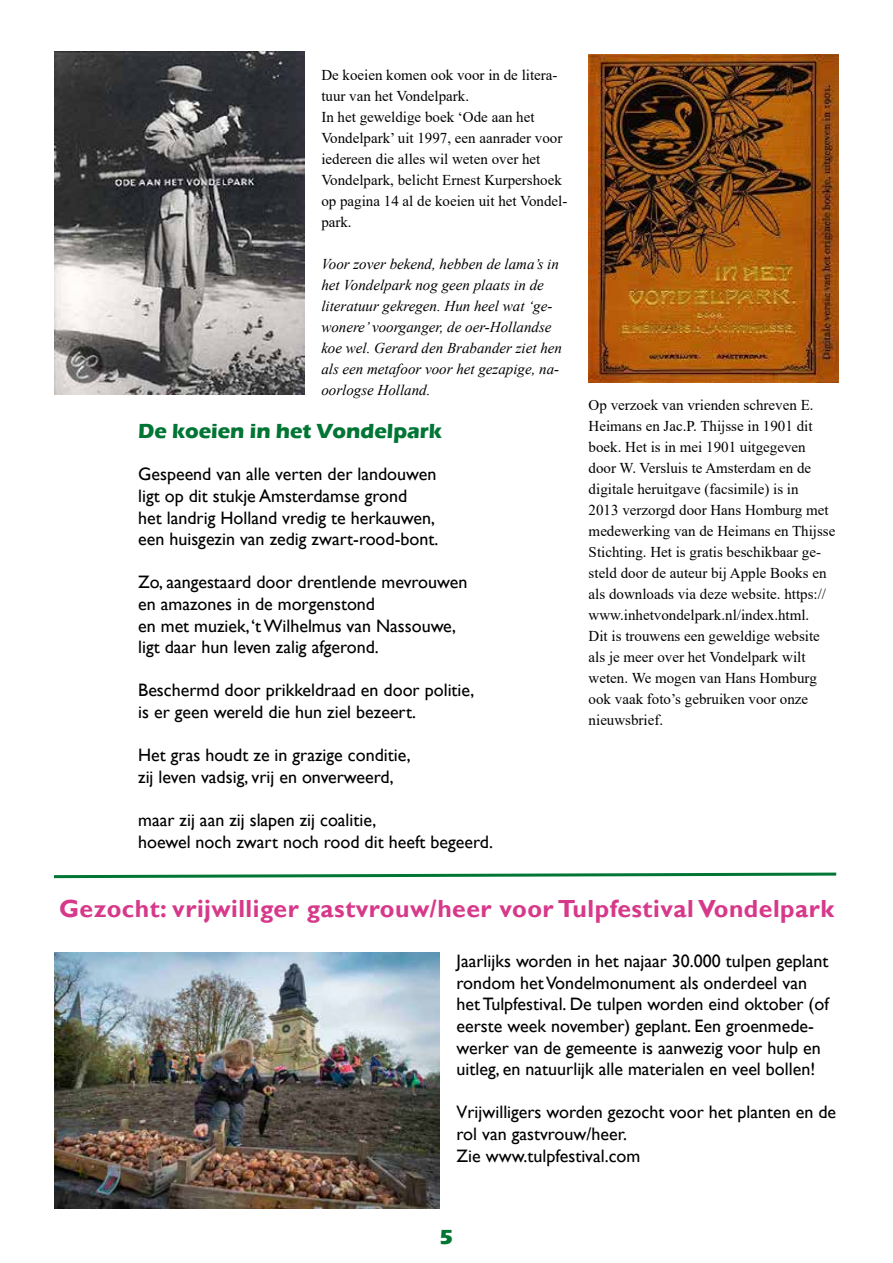
<style>
.page{position:relative;width:893px;height:1263px;background:#fff}
.page>*{position:absolute;margin:0;border:0;box-sizing:border-box;transform-origin:0 0}
.t1{font:700 24.75px "Gill Sans";letter-spacing:.02em;color:#d7398a}
.t2{font:700 21px "Eras ITC";color:#017534}
.t3{font:18px/21.6px "Gill Sans";color:#000}
.t4{font:15px/21px "Times New Roman";color:#000}
.t5{font:italic 15px/21px "Times New Roman";color:#000}
</style>
<div class="page">
<img style="left:589px;top:55px;width:250px;height:328px">
<img style="left:54px;top:52px;width:250px;height:343px">
<img style="left:54px;top:952px;width:386px;height:257px">
<svg style="left:54px;top:872px;width:783px;height:7px"></svg>
<p class="t4" style="left:321px;top:64px;width:248px">De koeien komen ook voor in de litera&shy;tuur van het Vondelpark.<br>In het geweldige boek ‘Ode aan het<br>Vondelpark’ uit 1997, een aanrader voor iedereen die alles wil weten over het<br>Vondelpark, belicht Ernest Kurpershoek op pagina 14 al de koeien uit het Vondel&shy;park.</p>
<p class="t5" style="left:321px;top:253px;width:242px">Voor zover bekend, hebben de lama’s in het Vondelpark nog geen plaats in de literatuur gekregen. Hun heel wat ‘ge&shy;wonere’ voorganger, de oer-Hollandse koe wel. Gerard den Brabander ziet hen als een metafoor voor het gezapige, na&shy;oorlogse Holland.</p>
<p class="t2" style="left:138px;top:419px;width:305px">De koeien in het Vondelpark</p>
<p class="t3" style="left:138px;top:464px;width:302px">Gespeend van alle verten der landouwen ligt op dit stukje Amsterdamse grond<br>het landrig Holland vredig te herkauwen, een huisgezin van zedig zwart-rood-bont.</p>
<p class="t3" style="left:138px;top:572px;width:331px">Zo, aangestaard door drentlende mevrouwen en amazones in de morgenstond<br>en met muziek, ‘t Wilhelmus van Nassouwe, ligt daar hun leven zalig afgerond.</p>
<p class="t3" style="left:138px;top:680px;width:338px">Beschermd door prikkeldraad en door politie, is er geen wereld die hun ziel bezeert.</p>
<p class="t3" style="left:138px;top:745px;width:274px">Het gras houdt ze in grazige conditie, zij leven vadsig, vrij en onverweerd,</p>
<p class="t3" style="left:138px;top:809px;width:356px">maar zij aan zij slapen zij coalitie,<br>hoewel noch zwart noch rood dit heeft begeerd.</p>
<p class="t4" style="left:589px;top:394px;width:248px">Op verzoek van vrienden schreven E.<br>Heimans en Jac.P. Thijsse in 1901 dit boek. Het is in mei 1901 uitgegeven door W. Versluis te Amsterdam en de digitale heruitgave (facsimile) is in<br>2013 verzorgd door Hans Homburg met medewerking van de Heimans en Thijsse Stichting. Het is gratis beschikbaar ge&shy;steld door de auteur bij Apple Books en als downloads via deze website. https:// www.inhetvondelpark.nl/index.html.<br>Dit is trouwens een geweldige website als je meer over het Vondelpark wilt weten. We mogen van Hans Homburg ook vaak foto’s gebruiken voor onze nieuwsbrief.</p>
<h1 class="t1" style="left:59px;top:894px;width:776px">Gezocht: vrijwilliger gastvrouw/heer voor Tulpfestival Vondelpark</h1>
<p class="t3" style="left:457px;top:950px;width:374px">Jaarlijks worden in het najaar 30.000 tulpen geplant rondom het Vondelmonument als onderdeel van het Tulpfestival. De tulpen worden eind oktober (of eerste week november) geplant. Een groenmede&shy;werker van de gemeente is aanwezig voor hulp en uitleg, en natuurlijk alle materialen en veel bollen!</p>
<p class="t3" style="left:457px;top:1102px;width:381px">Vrijwilligers worden gezocht voor het planten en de rol van gastvrouw/heer.<br>Zie www.tulpfestival.com</p>
<p class="t2" style="left:440px;top:1224px;width:15px">5</p>
</div>
